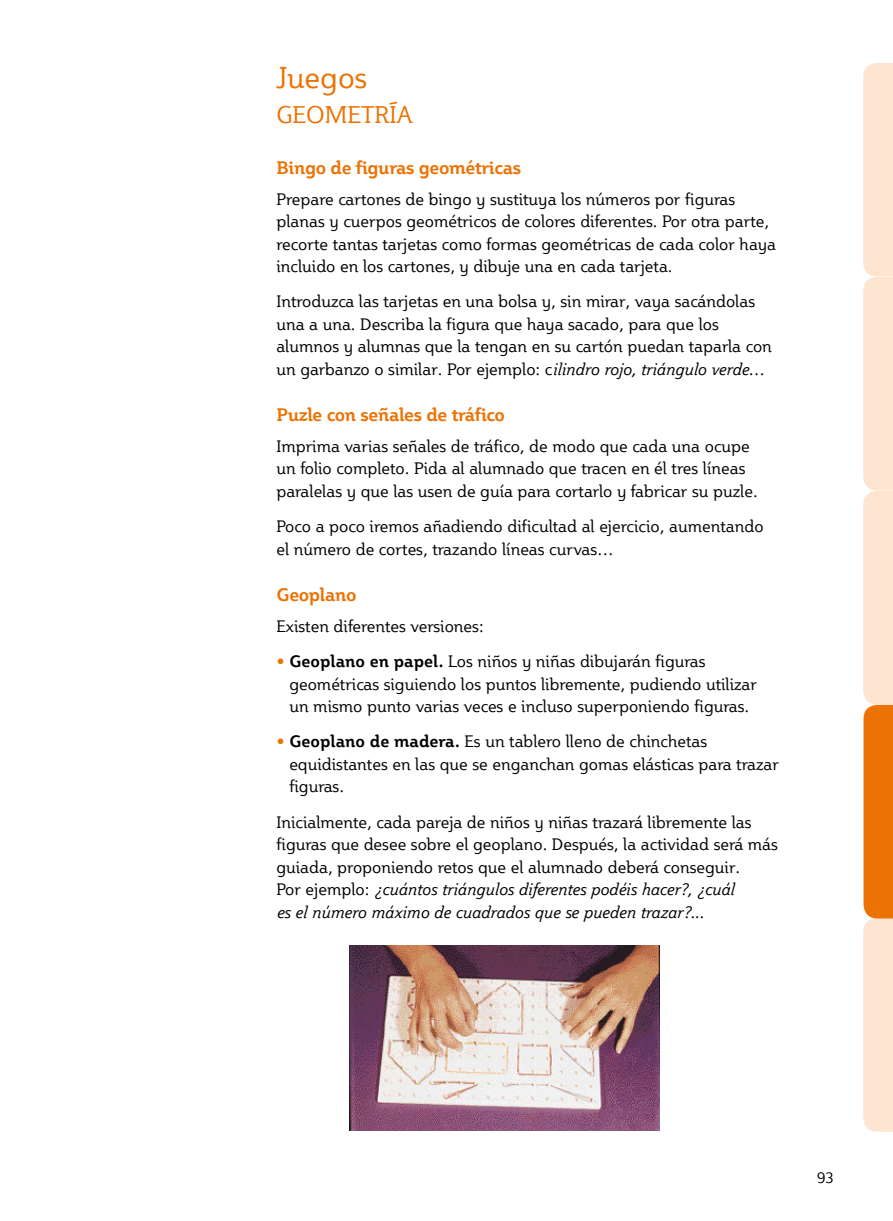
<style>
.page{position:relative;width:893px;height:1221px;background:#fff}
.page>*{position:absolute;margin:0;border:0;box-sizing:border-box;transform-origin:0 0}
.Txts_extensos{font:30px "Plume";color:#ec7204}
.Txts_extensos-2{font:24px "Plume";color:#ec7204}
.Subapartado_Txts{font:700 18px "Plume";letter-spacing:-.02em;color:#ec7204}
.Txts_extensos-3{font:16.5px/22.5px "Plume";color:#000}
.t1{font:15px "Plume";color:#000}
.s1{font-style:italic}
.s2{color:#ec7204}
.s3{font-weight:700}
</style>
<div class="page">
<svg style="left:863px;top:63px;width:30px;height:1068px;background:#f9cfab"></svg>
<img style="left:349px;top:945px;width:311px;height:184px">
<p class="Txts_extensos" style="left:276px;top:59px;width:92px">Juegos</p>
<p class="Txts_extensos-2" style="left:276px;top:100px;width:138px">GEOMETRÍA</p>
<p class="Subapartado_Txts" style="left:276px;top:156px;width:246px">Bingo de figuras geométricas</p>
<p class="Txts_extensos-3" style="left:276px;top:187px;width:501px">Prepare cartones de bingo y sustituya los números por figuras planas y cuerpos geométricos de colores diferentes. Por otra parte, recorte tantas tarjetas como formas geométricas de cada color haya incluido en los cartones, y dibuje una en cada tarjeta.</p>
<p class="Txts_extensos-3" style="left:276px;top:290px;width:497px">Introduzca las tarjetas en una bolsa y, sin mirar, vaya sacándolas una a una. Describa la figura que haya sacado, para que los alumnos y alumnas que la tengan en su cartón puedan taparla con un garbanzo o similar. Por ejemplo: c<span class="s1">ilindro rojo, triángulo verde…</span></p>
<p class="Subapartado_Txts" style="left:276px;top:403px;width:230px">Puzle con señales de tráfico</p>
<p class="Txts_extensos-3" style="left:276px;top:434px;width:483px">Imprima varias señales de tráfico, de modo que cada una ocupe un folio completo. Pida al alumnado que tracen en él tres líneas paralelas y que las usen de guía para cortarlo y fabricar su puzle.</p>
<p class="Txts_extensos-3" style="left:276px;top:515px;width:489px">Poco a poco iremos añadiendo dificultad al ejercicio, aumentando el número de cortes, trazando líneas curvas…</p>
<p class="Subapartado_Txts" style="left:276px;top:583px;width:82px">Geoplano</p>
<p class="Txts_extensos-3" style="left:276px;top:614px;width:209px">Existen diferentes versiones:</p>
<p class="Txts_extensos-3" style="left:289px;top:649px;width:469px;text-indent:-13px"><span class="s2">•</span> <span class="s3">Geoplano en papel.</span> Los niños y niñas dibujarán figuras geométricas siguiendo los puntos libremente, pudiendo utilizar un mismo punto varias veces e incluso superponiendo figuras.</p>
<p class="Txts_extensos-3" style="left:289px;top:730px;width:491px;text-indent:-13px"><span class="s2">•</span> <span class="s3">Geoplano de madera.</span> Es un tablero lleno de chinchetas equidistantes en las que se enganchan gomas elásticas para trazar figuras.</p>
<p class="Txts_extensos-3" style="left:276px;top:810px;width:503px">Inicialmente, cada pareja de niños y niñas trazará libremente las figuras que desee sobre el geoplano. Después, la actividad será más guiada, proponiendo retos que el alumnado deberá conseguir.<br>Por ejemplo: <span class="s1">¿cuántos triángulos diferentes podéis hacer?, ¿cuál<br>es el número máximo de cuadrados que se pueden trazar?...</span></p>
<p class="t1" style="left:817px;top:1168px;width:18px">93</p>
</div>
